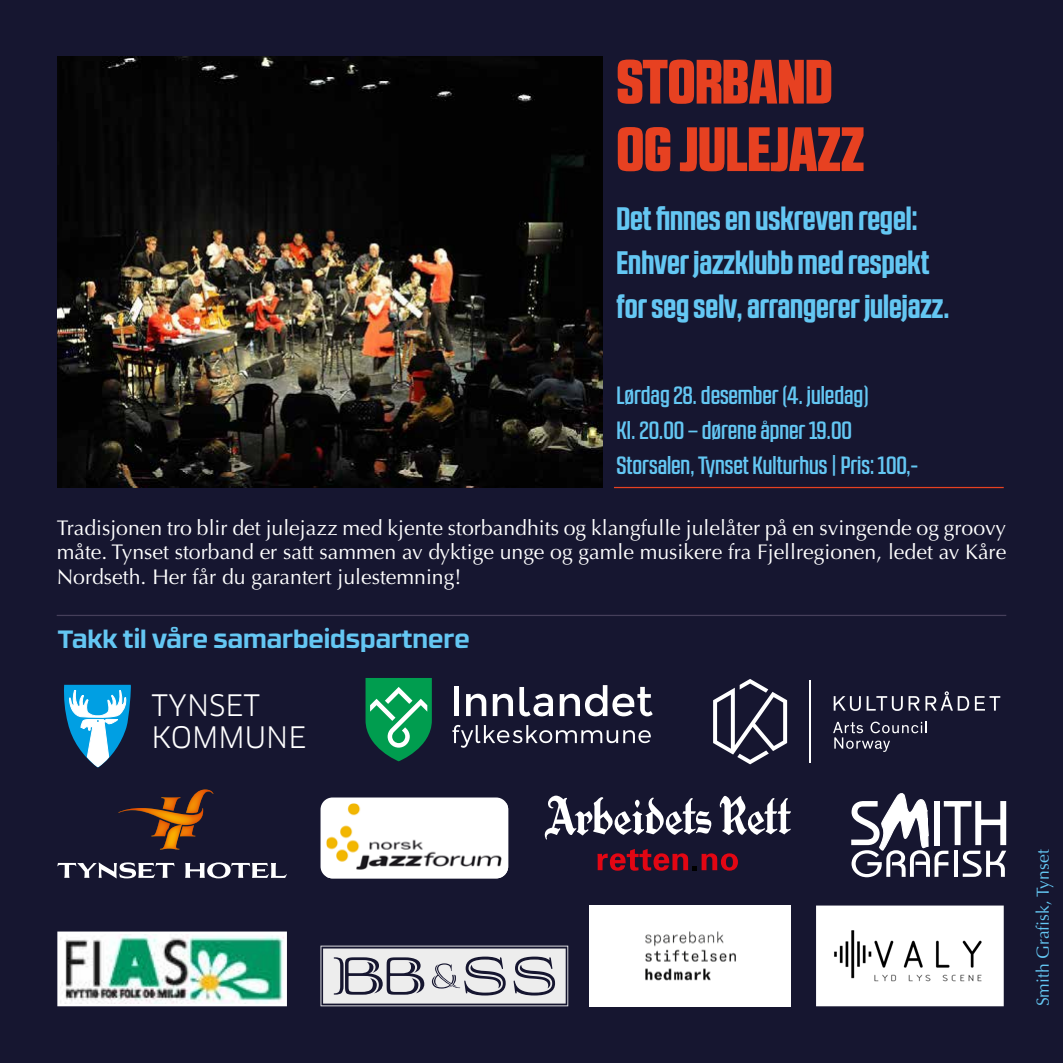
<style>
.page{position:relative;width:1063px;height:1063px;background:#161630}
.page>*{position:absolute;margin:0;border:0;box-sizing:border-box;transform-origin:0 0}
.t1{font:900 62.5px/67.5px "RB No 2.1 a";color:#e74121}
.t2{font:700 32.5px/44px "RB No 2.1 a";color:#64c7f3}
.t3{font:29px/31.2px "Clan Pro";color:#fff}
.t4{font:500 25px/35px "RB No 2.1 a";color:#64c7f3}
.t5{font:700 25px "RB No 3.1";color:#64c7f3}
.t6{font:21.25px/24.5px "Optima";color:#fff;text-align:justify}
.t7{font:17.5px "Optima";color:#64c7f3}
</style>
<div class="page">
<hr style="left:57px;top:615px;width:949px;height:1px;background:#453f5a">
<img style="left:60px;top:935px;width:224px;height:68px">
<div style="left:57px;top:932px;width:230px;height:74px;border:2px solid #fff"></div>
<img style="left:57px;top:57px;width:545px;height:431px">
<hr style="left:614px;top:487px;width:390px;height:1px;background:#e74121">
<svg style="left:833px;top:722px;width:94px;height:30px"></svg>
<svg style="left:834px;top:696px;width:27px;height:15px"></svg>
<svg style="left:867px;top:696px;width:36px;height:15px"></svg>
<svg style="left:909px;top:691px;width:60px;height:20px"></svg>
<svg style="left:975px;top:696px;width:25px;height:15px"></svg>
<hr style="left:809px;top:680px;width:2px;height:83px;background:#fff">
<svg style="left:713px;top:679px;width:74px;height:85px"></svg>
<svg style="left:851px;top:793px;width:155px;height:84px"></svg>
<svg style="left:366px;top:678px;width:66px;height:83px;background:#259662"></svg>
<div style="left:454px;top:687px;width:5px;height:29px;background:#fff"></div>
<svg style="left:466px;top:694px;width:20px;height:22px"></svg>
<svg style="left:493px;top:694px;width:20px;height:22px"></svg>
<svg style="left:519px;top:687px;width:34px;height:29px"></svg>
<svg style="left:560px;top:685px;width:93px;height:31px"></svg>
<svg style="left:452px;top:725px;width:199px;height:23px"></svg>
<svg style="left:816px;top:905px;width:188px;height:102px;background:#eee"></svg>
<svg style="left:64px;top:685px;width:67px;height:83px"></svg>
<img style="left:590px;top:906px;width:201px;height:100px">
<svg style="left:321px;top:946px;width:247px;height:60px"></svg>
<svg style="left:57px;top:862px;width:118px;height:16px"></svg>
<svg style="left:185px;top:862px;width:102px;height:16px"></svg>
<svg style="left:118px;top:789px;width:96px;height:61px"></svg>
<div style="left:321px;top:798px;width:187px;height:80px;background:#fff;border-radius:12px"></div>
<img style="left:327px;top:803px;width:181px;height:75px">
<svg style="left:720px;top:796px;width:71px;height:39px"></svg>
<svg style="left:544px;top:796px;width:168px;height:44px"></svg>
<svg style="left:597px;top:849px;width:141px;height:22px"></svg>
<h1 class="t1" style="left:617px;top:48px;width:249px">STORBAND<br>OG JULEJAZZ</h1>
<h2 class="t2" style="left:617px;top:196px;width:334px">Det finnes en uskreven regel:<br>Enhver jazzklubb med respekt for seg selv, arrangerer julejazz.</h2>
<p class="t4" style="left:617px;top:378px;width:303px">Lørdag 28. desember (4. juledag)<br>Kl. 20.00 – dørene åpner 19.00<br>Storsalen, Tynset Kulturhus | Pris: 100,-</p>
<p class="t6" style="left:57px;top:516px;width:951px">Tradisjonen tro blir det julejazz med kjente storbandhits og klangfulle julelåter på en svingende og groovy måte. Tynset storband er satt sammen av dyktige unge og gamle musikere fra Fjellregionen, ledet av Kåre Nordseth. Her får du garantert julestemning!</p>
<p class="t5" style="left:58px;top:619px;width:414px">Takk til våre samarbeidspartnere</p>
<h3 class="t3" style="left:151px;top:690px;width:157px">TYNSET<br>KOMMUNE</h3>
<p class="t7" style="left:1033px;top:1006px;width:158px;rotate:-90deg">Smith Grafisk, Tynset</p>
</div>
